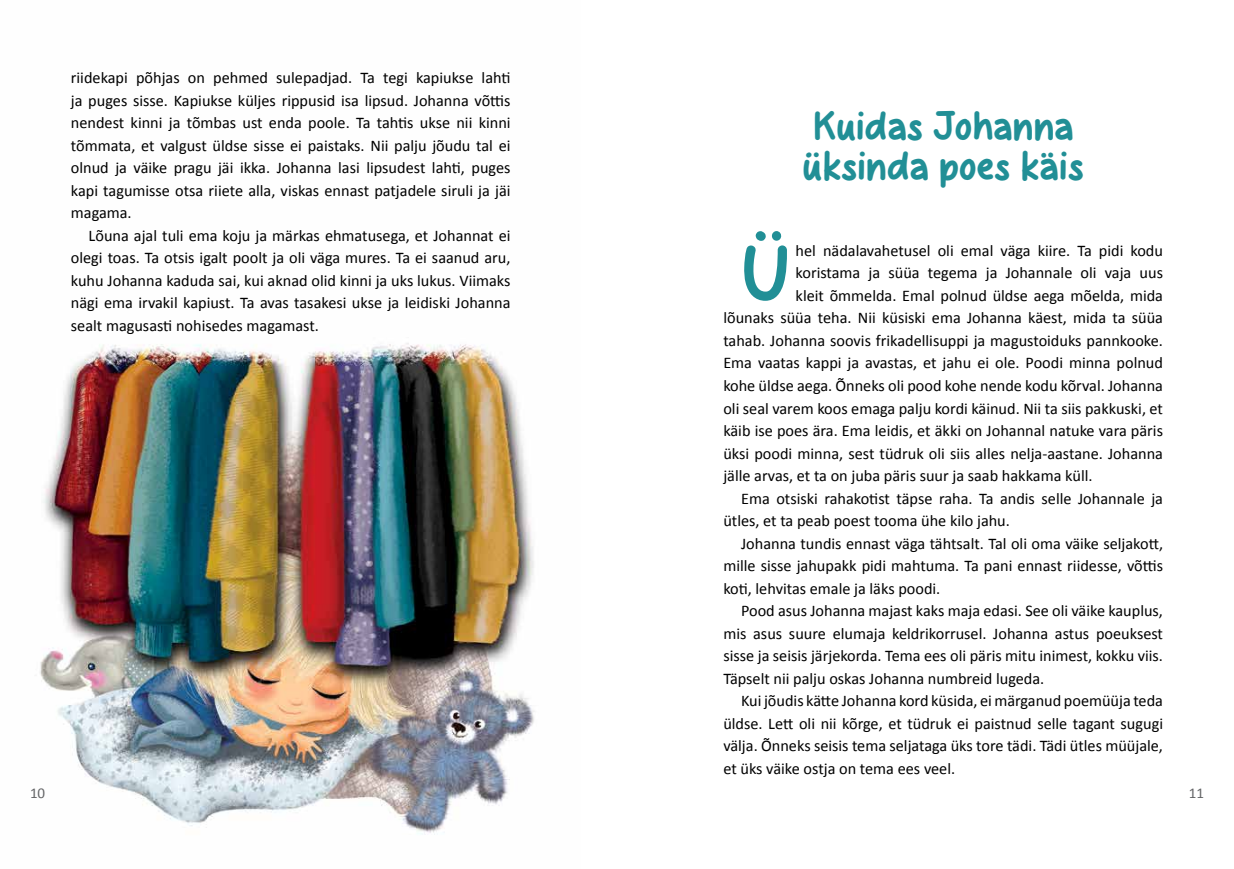
<style>
.page{position:relative;width:1234px;height:869px;background:#fff}
.page>*{position:absolute;margin:0;border:0;box-sizing:border-box;transform-origin:0 0}
.t1{font:77.12px "Holy Friday";color:#218f96}
.t2{font:40px/40px "Holy Friday";letter-spacing:.005em;color:#218f96}
.t3{font:16.25px/22.5px "Calibri";color:#000;text-align:justify}
.t4{font:15px "Calibri";color:#636466}
</style>
<div class="page">
<img style="left:40px;top:343px;width:495px;height:492px">
<p class="t3" style="left:71px;top:66px;width:441px">riidekapi põhjas on pehmed sulepadjad. Ta tegi kapiukse lahti ja puges sisse. Kapiukse küljes rippusid isa lipsud. Johanna võttis nendest kinni ja tõmbas ust enda poole. Ta tahtis ukse nii kinni tõmmata, et valgust üldse sisse ei paistaks. Nii palju jõudu tal ei olnud ja väike pragu jäi ikka. Johanna lasi lipsudest lahti, puges kapi tagumisse otsa riiete alla, viskas ennast patjadele siruli ja jäi magama.</p>
<p class="t3" style="left:71px;top:224px;width:441px;text-indent:18px">Lõuna ajal tuli ema koju ja märkas ehmatusega, et Johannat ei olegi toas. Ta otsis igalt poolt ja oli väga mures. Ta ei saanud aru, kuhu Johanna kaduda sai, kui aknad olid kinni ja uks lukus. Viimaks nägi ema irvakil kapiust. Ta avas tasakesi ukse ja leidiski Johanna sealt magusasti nohisedes magamast.</p>
<h2 class="t2" style="left:802px;top:106px;width:283px">Kuidas Johanna üksinda poes käis</h2>
<h1 class="t1" style="left:741px;top:225px;width:50px">Ü</h1>
<p class="t3" style="left:795px;top:239px;width:369px">hel nädalavahetusel oli emal väga kiire. Ta pidi kodu</p>
<p class="t3" style="left:795px;top:261px;width:369px">koristama ja süüa tegema ja Johannale oli vaja uus</p>
<p class="t3" style="left:795px;top:284px;width:369px">kleit õmmelda. Emal polnud üldse aega mõelda, mida</p>
<p class="t3" style="left:723px;top:307px;width:441px">lõunaks süüa teha. Nii küsiski ema Johanna käest, mida ta süüa</p>
<p class="t3" style="left:723px;top:329px;width:441px">tahab. Johanna soovis frikadellisuppi ja magustoiduks pannkooke.</p>
<p class="t3" style="left:723px;top:352px;width:441px">Ema vaatas kappi ja avastas, et jahu ei ole. Poodi minna polnud</p>
<p class="t3" style="left:723px;top:374px;width:441px">kohe üldse aega. Õnneks oli pood kohe nende kodu kõrval. Johanna</p>
<p class="t3" style="left:723px;top:397px;width:441px">oli seal varem koos emaga palju kordi käinud. Nii ta siis pakkuski, et</p>
<p class="t3" style="left:723px;top:419px;width:441px">käib ise poes ära. Ema leidis, et äkki on Johannal natuke vara päris</p>
<p class="t3" style="left:723px;top:442px;width:441px">üksi poodi minna, sest tüdruk oli siis alles nelja-aastane. Johanna</p>
<p class="t3" style="left:723px;top:464px;width:370px">jälle arvas, et ta on juba päris suur ja saab hakkama küll.</p>
<p class="t3" style="left:741px;top:487px;width:423px">Ema otsiski rahakotist täpse raha. Ta andis selle Johannale ja</p>
<p class="t3" style="left:723px;top:509px;width:288px">ütles, et ta peab poest tooma ühe kilo jahu.</p>
<p class="t3" style="left:741px;top:532px;width:423px">Johanna tundis ennast väga tähtsalt. Tal oli oma väike seljakott,</p>
<p class="t3" style="left:723px;top:554px;width:441px">mille sisse jahupakk pidi mahtuma. Ta pani ennast riidesse, võttis</p>
<p class="t3" style="left:723px;top:577px;width:218px">koti, lehvitas emale ja läks poodi.</p>
<p class="t3" style="left:741px;top:599px;width:423px">Pood asus Johanna majast kaks maja edasi. See oli väike kauplus,</p>
<p class="t3" style="left:723px;top:622px;width:441px">mis asus suure elumaja keldrikorrusel. Johanna astus poeuksest</p>
<p class="t3" style="left:723px;top:644px;width:441px">sisse ja seisis järjekorda. Tema ees oli päris mitu inimest, kokku viis.</p>
<p class="t3" style="left:723px;top:667px;width:322px">Täpselt nii palju oskas Johanna numbreid lugeda.</p>
<p class="t3" style="left:741px;top:689px;width:423px">Kui jõudis kätte Johanna kord küsida, ei märganud poemüüja teda</p>
<p class="t3" style="left:723px;top:712px;width:441px">üldse. Lett oli nii kõrge, et tüdruk ei paistnud selle tagant sugugi</p>
<p class="t3" style="left:723px;top:734px;width:441px">välja. Õnneks seisis tema seljataga üks tore tädi. Tädi ütles müüjale,</p>
<p class="t3" style="left:723px;top:757px;width:233px">et üks väike ostja on tema ees veel.</p>
<p class="t4" style="left:30px;top:782px;width:17px">10</p>
<p class="t4" style="left:1188px;top:782px;width:17px">11</p>
</div>
